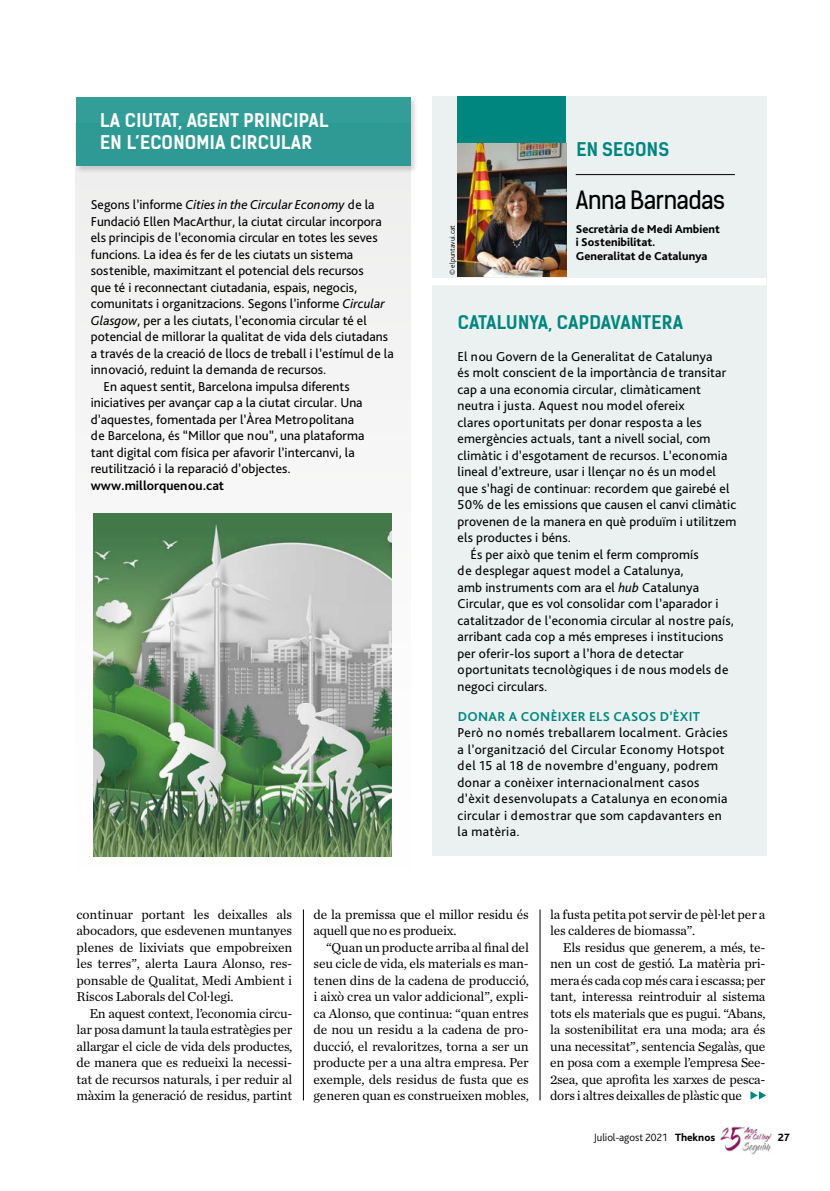
<style>
.page{position:relative;width:830px;height:1191px;background:#fff}
.page>*{position:absolute;margin:0;border:0;box-sizing:border-box;transform-origin:0 0}
.t1{font:24px "Kelson Sans";letter-spacing:-.03em;color:#000}
.t2{font:700 18px/22.5px "Kelson Sans";letter-spacing:.015em;color:#fff}
.t3{font:700 18px "Kelson Sans";letter-spacing:.015em;color:#00867f}
.t4{font:13.5px/16.5px "Bliss Pro";letter-spacing:.01em;color:#000}
.t5{font:13.5px/16.5px "Chronicle Text G1";letter-spacing:-.02em;color:#000;text-align:justify}
.t6{font:italic 13.5px "Bliss Pro";color:#000}
.t7{font:700 13.5px "Bliss Pro";letter-spacing:.025em;color:#00867f}
.t8{font:700 13.5px "Bliss Pro";color:#000}
.t9{font:800 12px/13.5px "Bliss Pro";color:#000}
.t10{font:300 11.1px "Bliss Pro";letter-spacing:-.01em;color:#000}
.t11{font:800 11.1px "Bliss Pro";color:#000}
.t12{font:300 7.5px "Bliss Pro";color:#000}
.s1{font-style:normal}
.s2{font-style:italic}
.s3{font-weight:800}
</style>
<div class="page">
<hr style="left:303px;top:909px;width:1px;height:191px;background:#000">
<hr style="left:539px;top:909px;width:1px;height:191px;background:#000">
<div style="left:432px;top:96px;width:333px;height:759px;background:#eaf1f0"></div>
<div style="left:432px;top:278px;width:333px;height:7px;background:#fff"></div>
<hr style="left:575px;top:174px;width:159px;height:1px;background:#000">
<div style="left:457px;top:96px;width:108px;height:158px;background:#00867f"></div>
<img style="left:457px;top:143px;width:108px;height:134px">
<svg style="left:750px;top:1091px;width:15px;height:8px"></svg>
<img style="left:720px;top:1126px;width:52px;height:28px">
<div style="left:76px;top:123px;width:334px;height:754px;background:#f4f4f4"></div>
<div style="left:75px;top:97px;width:343px;height:76px;background:#000;opacity:.2"></div>
<div style="left:76px;top:98px;width:334px;height:68px;background:#2f9a95"></div>
<img style="left:94px;top:513px;width:297px;height:343px">
<h2 class="t2" style="left:100px;top:109px;width:230px">LA CIUTAT, AGENT PRINCIPAL<br>EN L’ECONOMIA CIRCULAR</h2>
<p class="t6" style="left:91px;top:196px;width:285px"><span class="s1">Segons l’informe</span> Cities in the Circular Economy <span class="s1">de la</span></p>
<p class="t4" style="left:91px;top:212px;width:292px">Fundació Ellen MacArthur, la ciutat circular incorpora</p>
<p class="t4" style="left:91px;top:229px;width:288px">els principis de l’economia circular en totes les seves</p>
<p class="t4" style="left:91px;top:245px;width:264px">funcions. La idea és fer de les ciutats un sistema</p>
<p class="t4" style="left:91px;top:262px;width:274px">sostenible, maximitzant el potencial dels recursos</p>
<p class="t4" style="left:91px;top:278px;width:268px">que té i reconnectant ciutadania, espais, negocis,</p>
<p class="t4" style="left:91px;top:295px;width:295px">comunitats i organitzacions. Segons l’informe <span class="s2">Circular</span></p>
<p class="t4" style="left:91px;top:311px;width:277px"><span class="s2">Glasgow</span>, per a les ciutats, l’economia circular té el</p>
<p class="t4" style="left:91px;top:328px;width:299px">potencial de millorar la qualitat de vida dels ciutadans</p>
<p class="t4" style="left:91px;top:344px;width:304px">a través de la creació de llocs de treball i l’estímul de la</p>
<p class="t4" style="left:91px;top:361px;width:237px">innovació, reduint la demanda de recursos.</p>
<p class="t4" style="left:103px;top:377px;width:247px">En aquest sentit, Barcelona impulsa diferents</p>
<p class="t4" style="left:91px;top:394px;width:273px">iniciatives per avançar cap a la ciutat circular. Una</p>
<p class="t4" style="left:91px;top:410px;width:265px">d’aquestes, fomentada per l’Àrea Metropolitana</p>
<p class="t4" style="left:91px;top:427px;width:275px">de Barcelona, és “Millor que nou”, una plataforma</p>
<p class="t4" style="left:91px;top:443px;width:265px">tant digital com física per afavorir l’intercanvi, la</p>
<p class="t4" style="left:91px;top:460px;width:201px">reutilització i la reparació d’objectes.</p>
<p class="t8" style="left:91px;top:477px;width:135px">www.millorquenou.cat</p>
<h2 class="t3" style="left:576px;top:139px;width:94px">EN SEGONS</h2>
<p class="t12" style="left:447px;top:275px;width:51px;rotate:-90deg">© elpuntavui.cat</p>
<h1 class="t1" style="left:575px;top:185px;width:150px">Anna Barnadas</h1>
<p class="t9" style="left:575px;top:222px;width:145px">Secretària de Medi Ambient i Sostenibilitat.<br>Generalitat de Catalunya</p>
<h2 class="t3" style="left:457px;top:311px;width:227px">CATALUNYA, CAPDAVANTERA</h2>
<p class="t4" style="left:457px;top:347px;width:256px">El nou Govern de la Generalitat de Catalunya</p>
<p class="t4" style="left:457px;top:364px;width:270px">és molt conscient de la importància de transitar</p>
<p class="t4" style="left:457px;top:380px;width:245px">cap a una economia circular, climàticament</p>
<p class="t4" style="left:457px;top:397px;width:228px">neutra i justa. Aquest nou model ofereix</p>
<p class="t4" style="left:457px;top:413px;width:245px">clares oportunitats per donar resposta a les</p>
<p class="t4" style="left:457px;top:430px;width:254px">emergències actuals, tant a nivell social, com</p>
<p class="t4" style="left:457px;top:446px;width:271px">climàtic i d’esgotament de recursos. L’economia</p>
<p class="t4" style="left:457px;top:463px;width:260px">lineal d’extreure, usar i llençar no és un model</p>
<p class="t4" style="left:457px;top:479px;width:273px">que s’hagi de continuar: recordem que gairebé el</p>
<p class="t4" style="left:457px;top:496px;width:280px">50% de les emissions que causen el canvi climàtic</p>
<p class="t4" style="left:457px;top:512px;width:280px">provenen de la manera en què produïm i utilitzem</p>
<p class="t4" style="left:457px;top:529px;width:115px">els productes i béns.</p>
<p class="t4" style="left:470px;top:545px;width:230px">És per això que tenim el ferm compromís</p>
<p class="t4" style="left:457px;top:562px;width:227px">de desplegar aquest model a Catalunya,</p>
<p class="t4" style="left:457px;top:578px;width:243px">amb instruments com ara el <span class="s2">hub</span> Catalunya</p>
<p class="t4" style="left:457px;top:595px;width:262px">Circular, que es vol consolidar com l’aparador i</p>
<p class="t4" style="left:457px;top:611px;width:278px">catalitzador de l’economia circular al nostre país,</p>
<p class="t4" style="left:457px;top:628px;width:267px">arribant cada cop a més empreses i institucions</p>
<p class="t4" style="left:457px;top:644px;width:227px">per oferir-los suport a l’hora de detectar</p>
<p class="t4" style="left:457px;top:661px;width:272px">oportunitats tecnològiques i de nous models de</p>
<p class="t4" style="left:457px;top:677px;width:91px">negoci circulars.</p>
<p class="t7" style="left:457px;top:708px;width:244px">DONAR A CONÈIXER ELS CASOS D’ÈXIT</p>
<p class="t4" style="left:457px;top:724px;width:271px">Però no només treballarem localment. Gràcies a l’organització del Circular Economy Hotspot del 15 al 18 de novembre d’enguany, podrem donar a conèixer internacionalment casos d’èxit desenvolupats a Catalunya en economia circular i demostrar que som capdavanters en la matèria.</p>
<p class="t5" style="left:77px;top:905px;width:217px">continuar portant les deixalles als abocadors, que esdevenen muntanyes plenes de lixiviats que empobreixen les terres”, alerta Laura Alonso, res&shy;ponsable de Qualitat, Medi Ambient i Riscos Laborals del Col·legi.</p>
<p class="t5" style="left:77px;top:1004px;width:217px;text-indent:13px">En aquest context, l’economia circu&shy;lar posa damunt la taula estratègies per allargar el cicle de vida dels productes, de manera que es redueixi la necessi&shy;tat de recursos naturals, i per reduir al màxim la generació de residus, partint</p>
<p class="t5" style="left:313px;top:905px;width:217px">de la premissa que el millor residu és aquell que no es produeix.</p>
<p class="t5" style="left:313px;top:938px;width:217px;text-indent:13px">“Quan un producte arriba al final del seu cicle de vida, els materials es man&shy;tenen dins de la cadena de producció, i això crea un valor addicional”, expli&shy;ca Alonso, que continua: “quan entres de nou un residu a la cadena de pro&shy;ducció, el revaloritzes, torna a ser un producte per a una altra empresa. Per exemple, dels residus de fusta que es generen quan es construeixen mobles,</p>
<p class="t5" style="left:550px;top:905px;width:217px">la fusta petita pot servir de pèl·let per a les calderes de biomassa”.</p>
<p class="t5" style="left:550px;top:938px;width:217px;text-indent:13px">Els residus que generem, a més, te&shy;nen un cost de gestió. La matèria pri&shy;mera és cada cop més cara i escassa; per tant, interessa reintroduir al sistema tots els materials que es pugui. “Abans, la sostenibilitat era una moda; ara és una necessitat”, sentencia Segalàs, que en posa com a exemple l’empresa See-2sea, que aprofita les xarxes de pesca&shy;dors i altres deixalles de plàstic que</p>
<p class="t10" style="left:593px;top:1130px;width:123px">Juliol-agost 2021 <span class="s3">Theknos</span></p>
<p class="t11" style="left:777px;top:1130px;width:14px">27</p>
</div>
